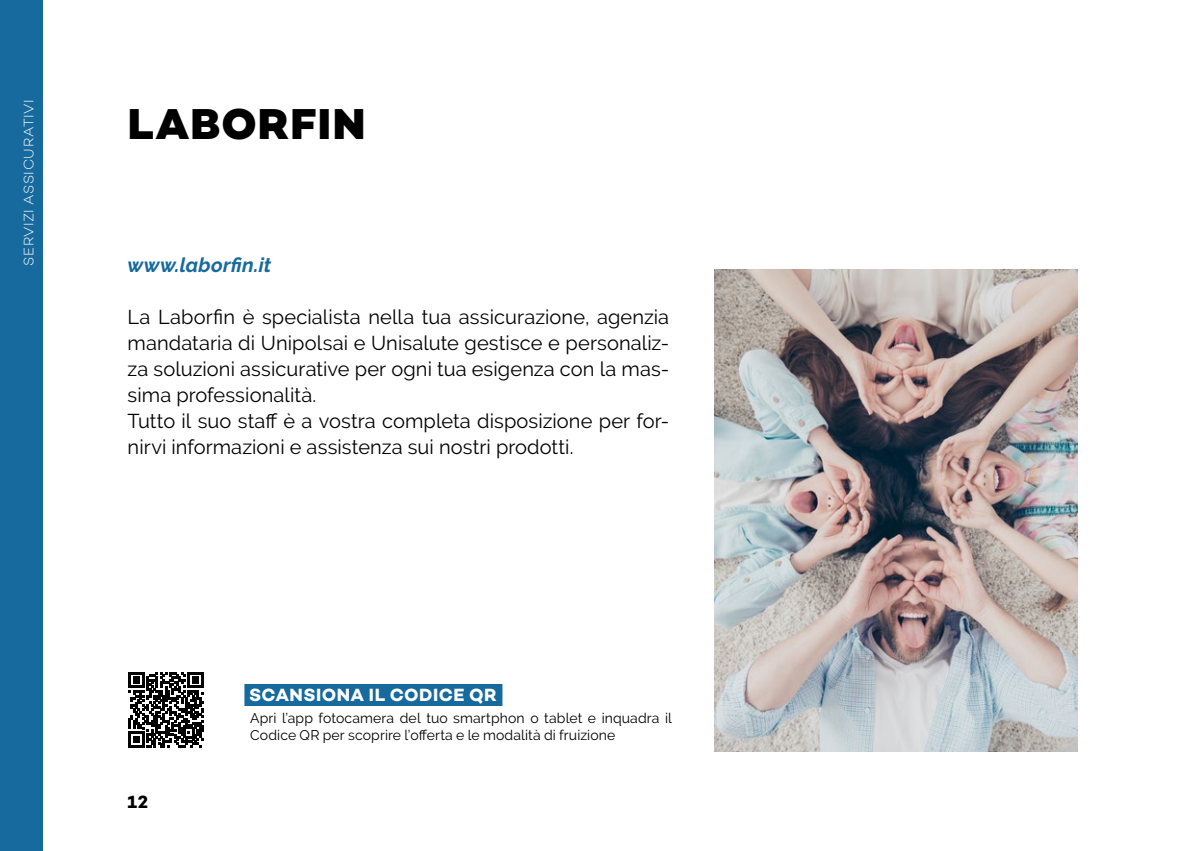
<style>
.page{position:relative;width:1191px;height:851px;background:#fff}
.page>*{position:absolute;margin:0;border:0;box-sizing:border-box;transform-origin:0 0}
.titolo{font:800 44px "Campton";letter-spacing:.03em;color:#000}
.tetso{font:20px/26px "Raleway";letter-spacing:.005em;color:#000;text-align:justify}
.sito_internet{font:italic 700 20px "Raleway";letter-spacing:.01em;color:#166a9d}
.scan{font:700 18px "Campton";letter-spacing:.025em;color:#fff}
.t1{font:700 18px "Campton";color:#000}
.fotografo{font:14px/16.8px "Raleway";letter-spacing:.01em;color:#000}
.t2{font:300 14px "Campton";letter-spacing:.04em;color:#fff}
</style>
<div class="page">
<div style="left:0;top:0;width:43px;height:850px;background:#166a9d"></div>
<img style="left:714px;top:269px;width:363px;height:482px">
<svg style="left:128px;top:672px;width:76px;height:75px"></svg>
<div style="left:244px;top:683px;width:258px;height:22px;background:#166a9d"></div>
<p class="t2" style="left:20px;top:265px;width:168px;rotate:-90deg">SERVIZI ASSICURATIVI</p>
<p class="titolo" style="left:128px;top:96px;width:239px">LABORFIN</p>
<p class="sito_internet" style="left:128px;top:254px;width:145px">www.laborfin.it</p>
<p class="tetso" style="left:128px;top:304px;width:543px">La Laborfin è specialista nella tua assicurazione, agenzia mandataria di Unipolsai e Unisalute gestisce e personaliz&shy;za soluzioni assicurative per ogni tua esigenza con la mas&shy;sima professionalità.</p>
<p class="tetso" style="left:128px;top:408px;width:543px">Tutto il suo staff è a vostra completa disposizione per for&shy;nirvi informazioni e assistenza sui nostri prodotti.</p>
<p class="t1" style="left:128px;top:790px;width:22px">12</p>
<p class="scan" style="left:249px;top:683px;width:249px">SCANSIONA IL CODICE QR</p>
<p class="fotografo" style="left:250px;top:709px;width:423px">Apri l’app fotocamera del tuo smartphon o tablet e inquadra il<br>Codice QR per scoprire l’offerta e le modalità di fruizione</p>
</div>
